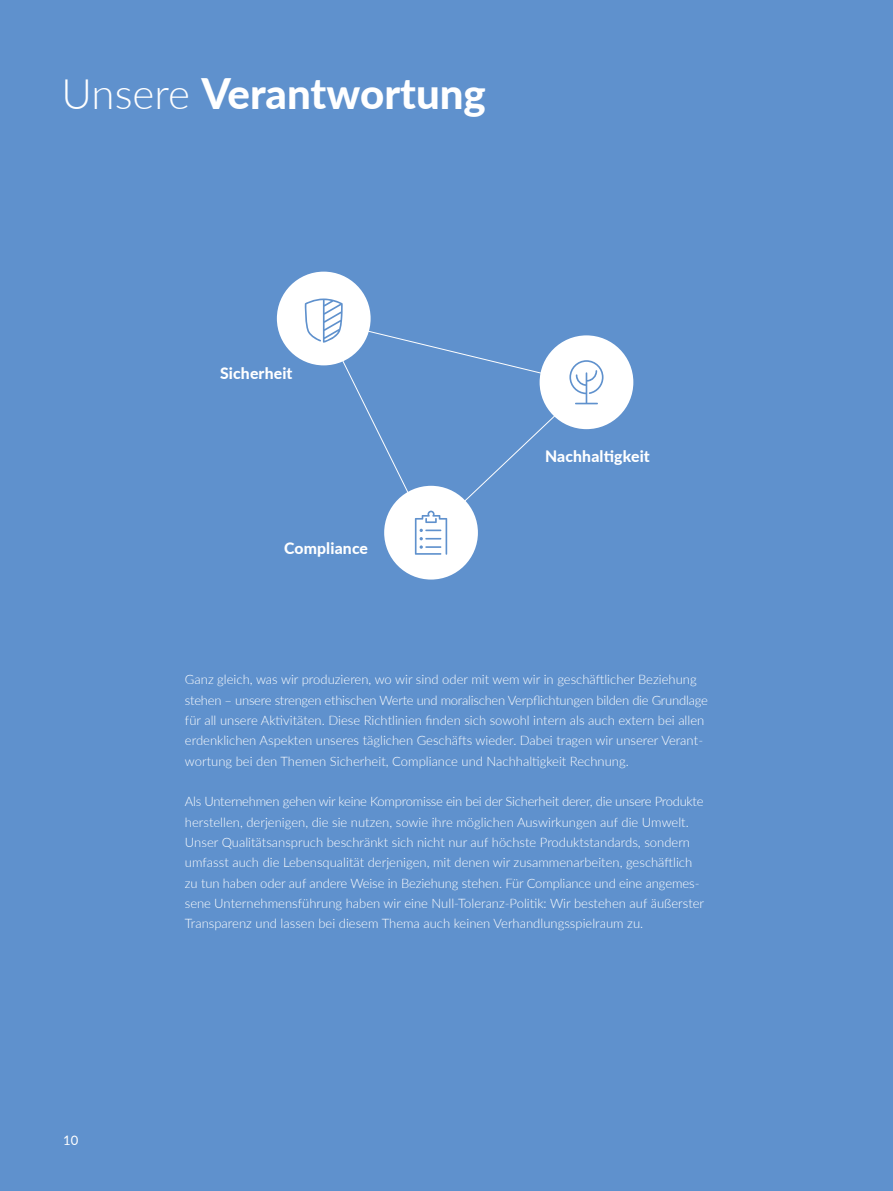
<style>
.page{position:relative;width:893px;height:1191px;background:#5f91cd}
.page>*{position:absolute;margin:0;border:0;box-sizing:border-box;transform-origin:0 0}
.t1{font:800 42px "Lato";color:#fff}
.t2{font:800 15.75px "Lato";letter-spacing:.01em;color:#fff}
.t3{font:300 13.05px/20.2px "Lato";color:#fff}
.t4{font:13.05px "Lato";color:#fff}
.s1{font-weight:300}
</style>
<div class="page">
<svg style="left:322px;top:325px;width:267px;height:201px"></svg>
<div style="left:540px;top:335px;width:93px;height:94px;background:#fff;border-radius:50%"></div>
<div style="left:384px;top:486px;width:94px;height:93px;background:#fff;border-radius:50%"></div>
<div style="left:277px;top:272px;width:94px;height:93px;background:#fff;border-radius:50%"></div>
<svg style="left:304px;top:298px;width:39px;height:45px"></svg>
<svg style="left:569px;top:360px;width:34px;height:44px"></svg>
<svg style="left:415px;top:510px;width:32px;height:45px"></svg>
<h1 class="t1" style="left:62px;top:62px;width:426px"><span class="s1">Unsere</span> Verantwortung</h1>
<p class="t2" style="left:220px;top:362px;width:74px">Sicherheit</p>
<p class="t2" style="left:284px;top:536px;width:85px">Compliance</p>
<p class="t2" style="left:545px;top:444px;width:106px">Nachhaltigkeit</p>
<p class="t4" style="left:63px;top:1131px;width:17px">10</p>
<p class="t3" style="left:185px;top:669px;width:524px">Ganz gleich, was wir produzieren, wo wir sind oder mit wem wir in geschäftlicher Beziehung stehen – unsere strengen ethischen Werte und moralischen Verpflichtungen bilden die Grundlage für all unsere Aktivitäten. Diese Richtlinien finden sich sowohl intern als auch extern bei allen erdenklichen Aspekten unseres täglichen Geschäfts wieder. Dabei tragen wir unserer Verant&shy;wortung bei den Themen Sicherheit, Compliance und Nachhaltigkeit Rechnung.</p>
<p class="t3" style="left:185px;top:791px;width:521px">Als Unternehmen gehen wir keine Kompromisse ein bei der Sicherheit derer, die unsere Produkte herstellen, derjenigen, die sie nutzen, sowie ihre möglichen Auswirkungen auf die Umwelt.<br>Unser Qualitätsanspruch beschränkt sich nicht nur auf höchste Produktstandards, sondern umfasst auch die Lebensqualität derjenigen, mit denen wir zusammenarbeiten, geschäftlich zu tun haben oder auf andere Weise in Beziehung stehen. Für Compliance und eine angemes&shy;sene Unternehmensführung haben wir eine Null-Toleranz-Politik: Wir bestehen auf äußerster Transparenz und lassen bei diesem Thema auch keinen Verhandlungsspielraum zu.</p>
</div>
